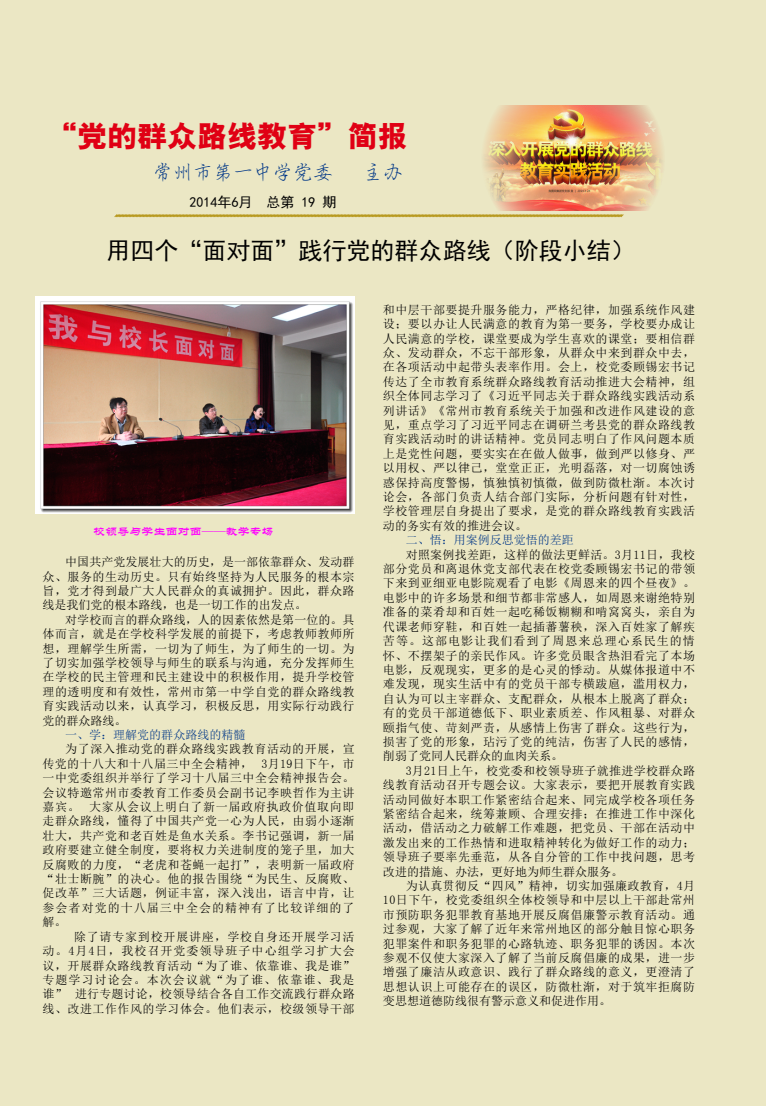
<style>
.page{position:relative;width:766px;height:1106px;background:#fff}
.page>*{position:absolute;margin:0;border:0;box-sizing:border-box;transform-origin:0 0}
.t1{font:30px "H Yb 9 gj";color:#e00014}
.t2{font:24px "Sim Hei";color:#000}
.t3{font:20px "H Yi 2 gj";color:#003687}
.t4{font:14px "Sim Hei";color:#000}
.t5{font:12px/14.4px "Sim Sun";letter-spacing:.04em;color:#000;text-align:justify}
.t6{font:12px "Sim Sun";color:#003687}
.t7{font:12px "H Yf 3 gj";color:#ff00fe}
</style>
<div class="page">
<div style="left:0;top:0;width:765px;height:1105px;background:#ebe7c4"></div>
<img style="left:483px;top:105px;width:180px;height:105px">
<svg style="left:114px;top:214px;width:510px;height:4px"></svg>
<img style="left:35px;top:297px;width:319px;height:216px">
<h1 class="t1" style="left:47px;top:121px;width:362px">“党的群众路线教育”简报</h1>
<h3 class="t3" style="left:153px;top:162px;width:181px">常州市第一中学党委</h3>
<h3 class="t3" style="left:363px;top:162px;width:41px">主办</h3>
<p class="t4" style="left:189px;top:195px;width:148px">2014年6月 总第 19 期</p>
<h2 class="t2" style="left:106px;top:239px;width:529px">用四个“面对面”践行党的群众路线（阶段小结）</h2>
<p class="t7" style="left:94px;top:525px;width:182px">校领导与学生面对面——教学专场</p>
<p class="t5" style="left:43px;top:554px;width:313px;text-indent:23px">中国共产党发展壮大的历史，是一部依靠群众、发动群众、服务的生动历史。只有始终坚持为人民服务的根本宗旨，党才得到最广大人民群众的真诚拥护。因此，群众路线是我们党的根本路线，也是一切工作的出发点。</p>
<p class="t5" style="left:43px;top:612px;width:313px;text-indent:23px">对学校而言的群众路线，人的因素依然是第一位的。具体而言，就是在学校科学发展的前提下，考虑教师教师所想，理解学生所需，一切为了师生，为了师生的一切。为了切实加强学校领导与师生的联系与沟通，充分发挥师生在学校的民主管理和民主建设中的积极作用，提升学校管理的透明度和有效性，常州市第一中学自党的群众路线教育实践活动以来，认真学习，积极反思，用实际行动践行党的群众路线。</p>
<p class="t6" style="left:65px;top:728px;width:181px">一、学：理解党的群众路线的精髓</p>
<p class="t5" style="left:43px;top:742px;width:313px;text-indent:23px">为了深入推动党的群众路线实践教育活动的开展，宣传党的十八大和十八届三中全会精神， 3月19日下午，市一中党委组织并举行了学习十八届三中全会精神报告会。会议特邀常州市委教育工作委员会副书记李映哲作为主讲嘉宾。 大家从会议上明白了新一届政府执政价值取向即走群众路线，懂得了中国共产党一心为人民，由弱小逐渐壮大，共产党和老百姓是鱼水关系。李书记强调，新一届政府要建立健全制度，要将权力关进制度的笼子里，加大反腐败的力度，“老虎和苍蝇一起打”，表明新一届政府“壮士断腕”的决心。他的报告围绕“为民生、反腐败、促改革”三大话题，例证丰富，深入浅出，语言中肯，让参会者对党的十八届三中全会的精神有了比较详细的了解。</p>
<p class="t5" style="left:43px;top:929px;width:313px;text-indent:31px">除了请专家到校开展讲座，学校自身还开展学习活动。4月4日，我校召开党委领导班子中心组学习扩大会议，开展群众路线教育活动“为了谁、依靠谁、我是谁”专题学习讨论会。本次会议就“为了谁、依靠谁、我是谁” 进行专题讨论，校领导结合各自工作交流践行群众路线、改进工作作风的学习体会。他们表示，校级领导干部</p>
<p class="t5" style="left:383px;top:302px;width:313px">和中层干部要提升服务能力，严格纪律，加强系统作风建设；要以办让人民满意的教育为第一要务，学校要办成让人民满意的学校，课堂要成为学生喜欢的课堂；要相信群众、发动群众，不忘干部形象，从群众中来到群众中去，在各项活动中起带头表率作用。会上，校党委顾锡宏书记传达了全市教育系统群众路线教育活动推进大会精神，组织全体同志学习了《习近平同志关于群众路线实践活动系列讲话》《常州市教育系统关于加强和改进作风建设的意见，重点学习了习近平同志在调研兰考县党的群众路线教育实践活动时的讲话精神。党员同志明白了作风问题本质上是党性问题，要实实在在做人做事，做到严以修身、严以用权、严以律己，堂堂正正，光明磊落，对一切腐蚀诱惑保持高度警惕，慎独慎初慎微，做到防微杜渐。本次讨论会，各部门负责人结合部门实际，分析问题有针对性，学校管理层自身提出了要求，是党的群众路线教育实践活动的务实有效的推进会议。</p>
<p class="t6" style="left:405px;top:534px;width:169px">二、悟：用案例反思觉悟的差距</p>
<p class="t5" style="left:383px;top:547px;width:313px;text-indent:23px">对照案例找差距，这样的做法更鲜活。3月11日，我校部分党员和离退休党支部代表在校党委顾锡宏书记的带领下来到亚细亚电影院观看了电影《周恩来的四个昼夜》。电影中的许多场景和细节都非常感人，如周恩来谢绝特别准备的菜肴却和百姓一起吃稀饭糊糊和啃窝窝头，亲自为代课老师穿鞋，和百姓一起插蕃薯秧，深入百姓家了解疾苦等。这部电影让我们看到了周恩来总理心系民生的情怀、不摆架子的亲民作风。许多党员眼含热泪看完了本场电影，反观现实，更多的是心灵的悸动。从媒体报道中不难发现，现实生活中有的党员干部专横跋扈，滥用权力，自认为可以主宰群众、支配群众，从根本上脱离了群众；有的党员干部道德低下、职业素质差、作风粗暴、对群众颐指气使、苛刻严责，从感情上伤害了群众。这些行为，损害了党的形象，玷污了党的纯洁，伤害了人民的感情，削弱了党同人民群众的血肉关系。</p>
<p class="t5" style="left:383px;top:763px;width:313px;text-indent:23px">3月21日上午，校党委和校领导班子就推进学校群众路线教育活动召开专题会议。大家表示，要把开展教育实践活动同做好本职工作紧密结合起来、同完成学校各项任务紧密结合起来，统筹兼顾、合理安排；在推进工作中深化活动，借活动之力破解工作难题，把党员、干部在活动中激发出来的工作热情和进取精神转化为做好工作的动力；领导班子要率先垂范，从各自分管的工作中找问题，思考改进的措施、办法，更好地为师生群众服务。</p>
<p class="t5" style="left:383px;top:878px;width:313px;text-indent:23px">为认真贯彻反“四风”精神，切实加强廉政教育，4月10日下午，校党委组织全体校领导和中层以上干部赴常州市预防职务犯罪教育基地开展反腐倡廉警示教育活动。通过参观，大家了解了近年来常州地区的部分触目惊心职务犯罪案件和职务犯罪的心路轨迹、职务犯罪的诱因。本次参观不仅使大家深入了解了当前反腐倡廉的成果，进一步增强了廉洁从政意识、践行了群众路线的意义，更澄清了思想认识上可能存在的误区，防微杜渐，对于筑牢拒腐防变思想道德防线很有警示意义和促进作用。</p>
</div>
